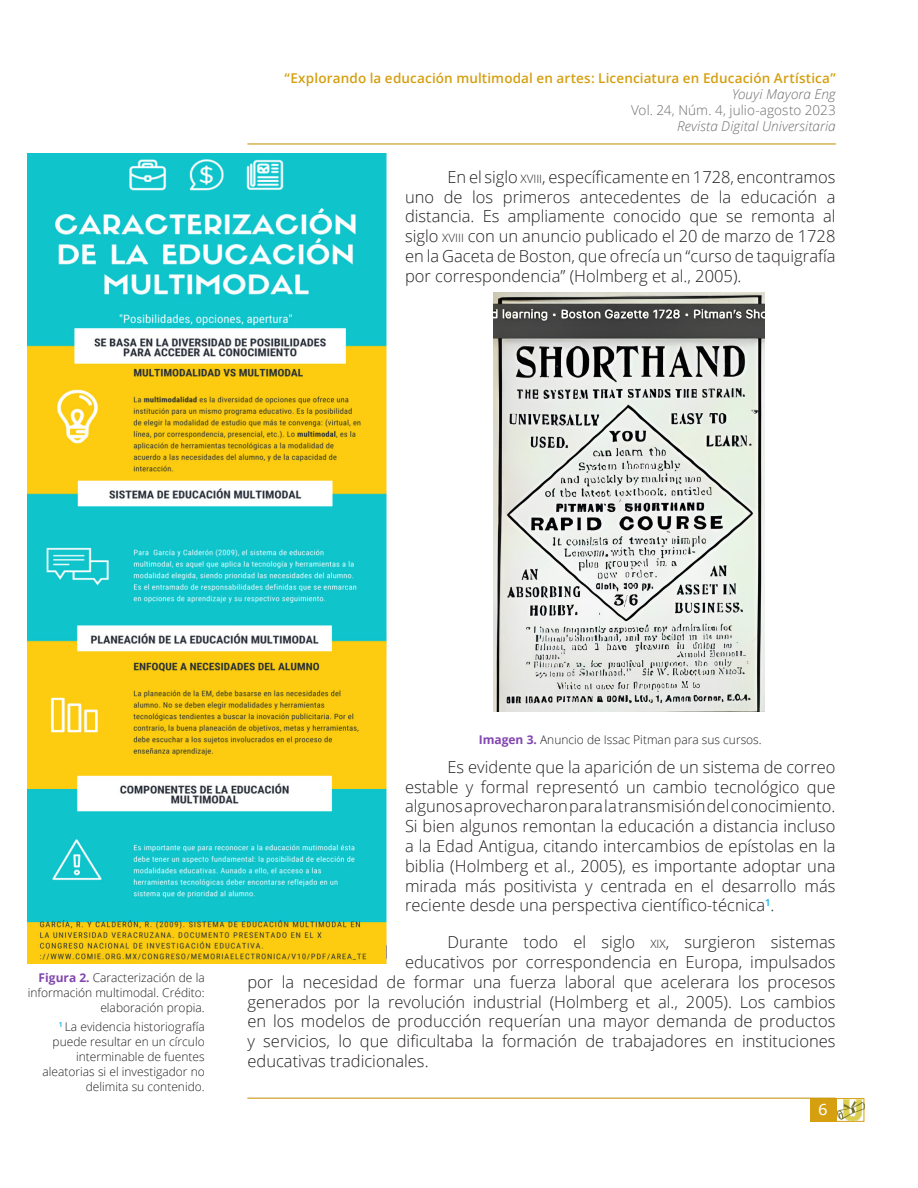
<style>
.page{position:relative;width:918px;height:1188px;background:#fff}
.page>*{position:absolute;margin:0;border:0;box-sizing:border-box;transform-origin:0 0}
.texto_sangria{font:300 16.5px/19.8px "Open Sans";color:#231f20;text-align:justify}
.t1{font:15px "Verdana";color:#fff}
.t2{font:600 13.5px "Open Sans";letter-spacing:.01em;color:#d59f0f}
.t3{font:italic 300 13.5px "Open Sans";letter-spacing:.005em;color:#6c6d70}
.t4{font:300 13.5px "Open Sans";letter-spacing:.005em;color:#6c6d70}
.notapie{font:300 12px/15px "Open Sans";color:#231f20;text-align:right}
.imagen{font:300 12px/15px "Open Sans";color:#231f20;text-align:right}
.s1{font-size:11.55px}
.s2{font-weight:700;color:#8246af}
</style>
<div class="page">
<div style="left:810px;top:1098px;width:26px;height:24px;background:#d59f0f"></div>
<hr style="left:247px;top:1097px;width:589px;height:2px;background:#e6d5a8">
<hr style="left:247px;top:1098px;width:589px;height:1px;background:#d59f0f">
<div style="left:836px;top:1098px;width:28px;height:24px;border:1px solid #d59f0f"></div>
<img style="left:838px;top:1100px;width:26px;height:20px">
<hr style="left:247px;top:143px;width:589px;height:2px;background:#dbc078">
<hr style="left:247px;top:144px;width:589px;height:1px;background:#d59f0f">
<img style="left:27px;top:153px;width:359px;height:810px">
<img style="left:494px;top:292px;width:270px;height:420px">
<p class="t2" style="left:285px;top:69px;width:553px">“Explorando la educación multimodal en artes: Licenciatura en Educación Artística”</p>
<p class="t3" style="left:732px;top:85px;width:105px">Youyi Mayora Eng</p>
<p class="t4" style="left:631px;top:101px;width:206px">Vol. 24, Núm. 4, julio-agosto 2023</p>
<p class="t3" style="left:677px;top:117px;width:160px">Revista Digital Universitaria</p>
<p class="texto_sangria" style="left:405px;top:166px;width:432px;text-indent:43px">En el siglo <span class="s1">XVIII</span>, específicamente en 1728, encontramos uno de los primeros antecedentes de la educación a distancia. Es ampliamente conocido que se remonta al siglo <span class="s1">XVIII</span> con un anuncio publicado el 20 de marzo de 1728 en la Gaceta de Boston, que ofrecía un “curso de taquigrafía por correspondencia” (Holmberg et al., 2005).</p>
<p class="imagen" style="left:28px;top:970px;width:179px"><span class="s2">Figura 2.</span> Caracterización de la información multimodal. Crédito: elaboración propia.</p>
<p class="notapie" style="left:42px;top:1019px;width:164px"><sup>1</sup> La evidencia historiografía puede resultar en un círculo interminable de fuentes aleatorias si el investigador no delimita su contenido.</p>
<p class="imagen" style="left:479px;top:732px;width:284px"><span class="s2">Imagen 3.</span> Anuncio de Issac Pitman para sus cursos.</p>
<p class="texto_sangria" style="left:405px;top:756px;width:432px;text-indent:43px">Es evidente que la aparición de un sistema de correo estable y formal representó un cambio tecnológico que algunos aprovecharon para la transmisión del conocimiento.<br>Si bien algunos remontan la educación a distancia incluso a la Edad Antigua, citando intercambios de epístolas en la biblia (Holmberg et al., 2005), es importante adoptar una mirada más positivista y centrada en el desarrollo más reciente desde una perspectiva científico-técnica<sup>1</sup>.</p>
<p class="texto_sangria" style="left:448px;top:932px;width:390px">Durante todo el siglo <span class="s1">XIX</span>, surgieron sistemas</p>
<p class="texto_sangria" style="left:405px;top:952px;width:432px">educativos por correspondencia en Europa, impulsados</p>
<p class="texto_sangria" style="left:248px;top:971px;width:590px">por la necesidad de formar una fuerza laboral que acelerara los procesos</p>
<p class="texto_sangria" style="left:248px;top:991px;width:589px">generados por la revolución industrial (Holmberg et al., 2005). Los cambios</p>
<p class="texto_sangria" style="left:248px;top:1011px;width:589px">en los modelos de producción requerían una mayor demanda de productos</p>
<p class="texto_sangria" style="left:248px;top:1031px;width:590px">y servicios, lo que dificultaba la formación de trabajadores en instituciones</p>
<p class="texto_sangria" style="left:248px;top:1051px;width:183px">educativas tradicionales.</p>
<p class="t1" style="left:818px;top:1097px;width:38px">6 6</p>
</div>
